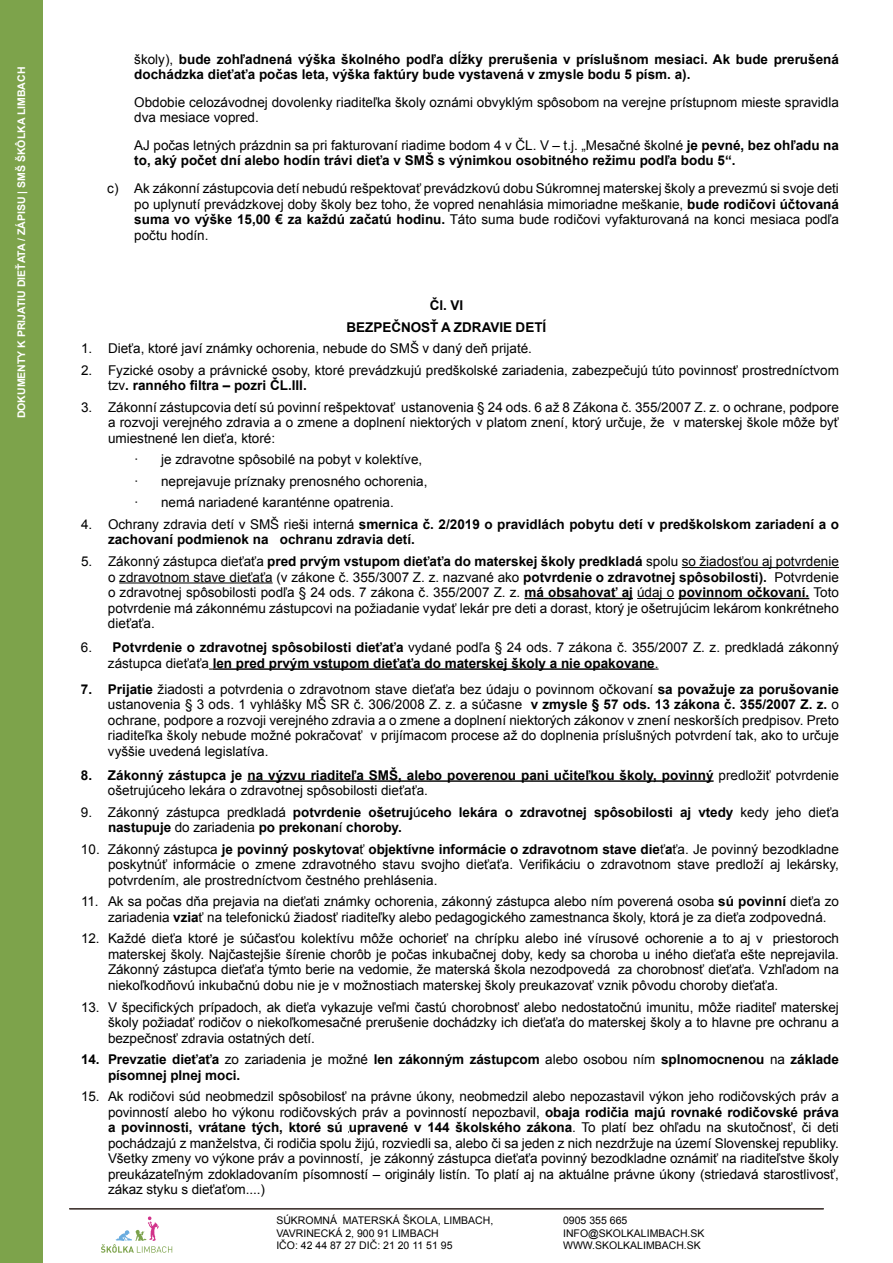
<style>
.page{position:relative;width:893px;height:1263px;background:#fff}
.page>*{position:absolute;margin:0;border:0;box-sizing:border-box;transform-origin:0 0}
.t1{font:13.5px/15.6px "Arial";color:#000;text-align:justify}
.t2{font:700 13.5px/15.6px "Arial";color:#000}
.t3{font:10.5px/12.6px "Arial";color:#000}
.t4{font:700 10.5px "Arial";color:#fff}
.s1{font-weight:400}
.s2{font-weight:700}
</style>
<div class="page">
<div style="left:0;top:0;width:43px;height:1263px;background:#7da34b"></div>
<svg style="left:101px;top:1216px;width:71px;height:37px"></svg>
<hr style="left:69px;top:1208px;width:755px;height:1px;background:#453a36">
<hr style="left:69px;top:1209px;width:755px;height:1px;background:#453a36">
<hr style="left:682px;top:567px;width:157px;height:1px;background:#000">
<hr style="left:119px;top:582px;width:154px;height:1px;background:#000">
<svg style="left:524px;top:598px;width:24px;height:1px"></svg>
<hr style="left:548px;top:598px;width:85px;height:1px;background:#000">
<hr style="left:637px;top:598px;width:37px;height:1px;background:#000">
<hr style="left:678px;top:598px;width:131px;height:1px;background:#000">
<hr style="left:213px;top:668px;width:442px;height:2px;background:#000">
<hr style="left:247px;top:780px;width:467px;height:2px;background:#000">
<p class="t4" style="left:14px;top:418px;width:353px;rotate:-90deg">DOKUMENTY K PRIJATIU DIEŤATA / ZÁPISU | SMŠ ŠKÔLKA LIMBACH</p>
<p class="t2" style="left:134px;top:52px;width:706px"><span class="s1">školy),</span> bude zohľadnená výška školného podľa dĺžky prerušenia v príslušnom mesiaci. Ak bude prerušená dochádzka dieťaťa počas leta, výška faktúry bude vystavená v zmysle bodu 5 písm. a).</p>
<p class="t1" style="left:134px;top:94px;width:706px">Obdobie celozávodnej dovolenky riaditeľka školy oznámi obvyklým spôsobom na verejne prístupnom mieste spravidla dva mesiace vopred.</p>
<p class="t2" style="left:134px;top:138px;width:706px"><span class="s1">AJ počas letných prázdnin sa pri fakturovaní riadime bodom 4 v ČL. V – t.j. „Mesačné školné</span> je pevné, bez ohľadu na to, aký počet dní alebo hodín trávi dieťa v SMŠ s výnimkou osobitného režimu podľa bodu 5“.</p>
<p class="t1" style="left:134px;top:181px;width:706px;text-indent:-27px">c) Ak zákonní zástupcovia detí nebudú rešpektovať prevádzkovú dobu Súkromnej materskej školy a prevezmú si svoje deti po uplynutí prevádzkovej doby školy bez toho, že vopred nenahlásia mimoriadne meškanie, <span class="s2">bude rodičovi účtovaná suma vo výške 15,00 € za každú začatú hodinu.</span> Táto suma bude rodičovi vyfakturovaná na konci mesiaca podľa počtu hodín.</p>
<p class="t2" style="left:347px;top:295px;width:201px;line-height:21.5px;text-align:center">Čl. VI<br>BEZPEČNOSŤ A ZDRAVIE DETÍ</p>
<p class="t1" style="left:81px;top:341px;width:453px">1. Dieťa, ktoré javí známky ochorenia, nebude do SMŠ v daný deň prijaté.</p>
<p class="t1" style="left:108px;top:362px;width:732px;text-indent:-27px">2. Fyzické osoby a právnické osoby, ktoré prevádzkujú predškolské zariadenia, zabezpečujú túto povinnosť prostredníctvom tzv<span class="s2">. ranného filtra – pozri ČL.III.</span></p>
<p class="t1" style="left:108px;top:399px;width:732px;text-indent:-27px">3. Zákonní zástupcovia detí sú povinní rešpektovať ustanovenia § 24 ods. 6 až 8 Zákona č. 355/2007 Z. z. o ochrane, podpore a rozvoji verejného zdravia a o zmene a doplnení niektorých v platom znení, ktorý určuje, že v materskej škole môže byť umiestnené len dieťa, ktoré:</p>
<p class="t1" style="left:134px;top:449px;width:295px;line-height:21.5px;text-align:left">· je zdravotne spôsobilé na pobyt v kolektíve, · neprejavuje príznaky prenosného ochorenia, · nemá nariadené karanténne opatrenia.</p>
<p class="t2" style="left:108px;top:517px;width:732px;text-indent:-27px"><span class="s1">4. Ochrany zdravia detí v SMŠ rieši interná</span> smernica č. 2/2019 o pravidlách pobytu detí v predškolskom zariadení a o zachovaní podmienok na ochranu zdravia detí.</p>
<p class="t1" style="left:108px;top:554px;width:732px;text-indent:-27px">5. Zákonný zástupca dieťaťa <span class="s2">pred prvým vstupom dieťaťa do materskej školy predkladá</span> spolu so žiadosťou aj potvrdenie o zdravotnom stave dieťaťa (v zákone č. 355/3007 Z. z. nazvané ako <span class="s2">potvrdenie o zdravotnej spôsobilosti).</span> Potvrdenie o zdravotnej spôsobilosti podľa § 24 ods. 7 zákona č. 355/2007 Z. z. <span class="s2">má obsahovať aj</span> údaj o <span class="s2">povinnom očkovaní.</span> Toto potvrdenie má zákonnému zástupcovi na požiadanie vydať lekár pre deti a dorast, ktorý je ošetrujúcim lekárom konkrétneho dieťaťa.</p>
<p class="t2" style="left:108px;top:640px;width:732px;text-indent:-27px"><span class="s1">6.</span> Potvrdenie o zdravotnej spôsobilosti dieťaťa <span class="s1">vydané podľa § 24 ods. 7 zákona č. 355/2007 Z. z. predkladá zákonný zástupca dieťaťa</span> len pred prvým vstupom dieťaťa do materskej školy a nie opakovane<span class="s1">.</span></p>
<p class="t1" style="left:108px;top:681px;width:732px;text-indent:-27px"><span class="s2">7. Prijatie</span> žiadosti a potvrdenia o zdravotnom stave dieťaťa bez údaju o povinnom očkovaní <span class="s2">sa považuje za porušovanie </span>ustanovenia § 3 ods. 1 vyhlášky MŠ SR č. 306/2008 Z. z. a súčasne <span class="s2">v zmysle § 57 ods. 13 zákona č. 355/2007 Z. z.</span> o ochrane, podpore a rozvoji verejného zdravia a o zmene a doplnení niektorých zákonov v znení neskorších predpisov. Preto riaditeľka školy nebude možné pokračovať v prijímacom procese až do doplnenia príslušných potvrdení tak, ako to určuje vyššie uvedená legislatíva.</p>
<p class="t2" style="left:108px;top:767px;width:732px;text-indent:-27px">8. Zákonný zástupca je na výzvu riaditeľa SMŠ, alebo poverenou pani učiteľkou školy, povinný <span class="s1">predložiť potvrdenie ošetrujúceho lekára o zdravotnej spôsobilosti dieťaťa.</span></p>
<p class="t2" style="left:108px;top:804px;width:732px;text-indent:-27px"><span class="s1">9. Zákonný zástupca predkladá</span> potvrdenie ošetruj<span class="s1">ú</span>ceho lekára o zdravotnej spôsobilosti aj vtedy <span class="s1">kedy jeho dieťa </span>nastupuje <span class="s1">do zariadenia</span> po prekonan<span class="s1">í</span> choroby.</p>
<p class="t1" style="left:108px;top:841px;width:732px;text-indent:-27px">10. Zákonný zástupca <span class="s2">je povinný poskytova</span>ť <span class="s2">objektívne informácie o zdravotnom stave die</span>ť<span class="s2">a</span>ťa. Je povinný bezodkladne poskytnúť informácie o zmene zdravotného stavu svojho dieťaťa. Verifikáciu o zdravotnom stave predloží aj lekársky, potvrdením, ale prostredníctvom čestného prehlásenia.</p>
<p class="t1" style="left:108px;top:894px;width:732px;text-indent:-27px">11. Ak sa počas dňa prejavia na dieťati známky ochorenia, zákonný zástupca alebo ním poverená osoba <span class="s2">sú povinní</span> dieťa zo zariadenia <span class="s2">vzia</span>ť na telefonickú žiadosť riaditeľky alebo pedagogického zamestnanca školy, ktorá je za dieťa zodpovedná.</p>
<p class="t1" style="left:108px;top:931px;width:732px;text-indent:-27px">12. Každé dieťa ktoré je súčasťou kolektívu môže ochorieť na chrípku alebo iné vírusové ochorenie a to aj v priestoroch materskej školy. Najčastejšie šírenie chorôb je počas inkubačnej doby, kedy sa choroba u iného dieťaťa ešte neprejavila.<br>Zákonný zástupca dieťaťa týmto berie na vedomie, že materská škola nezodpovedá za chorobnosť dieťaťa. Vzhľadom na niekoľkodňovú inkubačnú dobu nie je v možnostiach materskej školy preukazovať vznik pôvodu choroby dieťaťa.</p>
<p class="t1" style="left:108px;top:999px;width:732px;text-indent:-27px">13. V špecifických prípadoch, ak dieťa vykazuje veľmi častú chorobnosť alebo nedostatočnú imunitu, môže riaditeľ materskej školy požiadať rodičov o niekoľkomesačné prerušenie dochádzky ich dieťaťa do materskej školy a to hlavne pre ochranu a bezpečnosť zdravia ostatných detí.</p>
<p class="t2" style="left:108px;top:1052px;width:732px;text-indent:-27px">14. Prevzatie dieťaťa <span class="s1">zo zariadenia je možné</span> len zákonným zástupcom <span class="s1">alebo osobou ním</span> splnomocnenou <span class="s1">na</span> základe písomnej plnej moci.</p>
<p class="t1" style="left:108px;top:1089px;width:732px;text-indent:-27px">15. Ak rodičovi súd neobmedzil spôsobilosť na právne úkony, neobmedzil alebo nepozastavil výkon jeho rodičovských práv a povinností alebo ho výkonu rodičovských práv a povinností nepozbavil, <span class="s2">obaja rodičia majú rovnaké rodičovské práva a povinnosti, vrátane tých, ktoré sú upravené v 144 školského zákona</span>. To platí bez ohľadu na skutočnosť, či deti pochádzajú z manželstva, či rodičia spolu žijú, rozviedli sa, alebo či sa jeden z nich nezdržuje na území Slovenskej republiky.<br>Všetky zmeny vo výkone práv a povinností, je zákonný zástupca dieťaťa povinný bezodkladne oznámiť na riaditeľstve školy preukázateľným zdokladovaním písomností – originály listín. To platí aj na aktuálne právne úkony (striedavá starostlivosť, zákaz styku s dieťaťom....)</p>
<p class="t3" style="left:276px;top:1214px;width:218px">SÚKROMNÁ MATERSKÁ ŠKOLA, LIMBACH,<br>VAVRINECKÁ 2, 900 91 LIMBACH<br>IČO: 42 44 87 27 DIČ: 21 20 11 51 95</p>
<p class="t3" style="left:563px;top:1214px;width:143px">0905 355 665<br>INFO@SKOLKALIMBACH.SK<br>WWW.SKOLKALIMBACH.SK</p>
</div>
